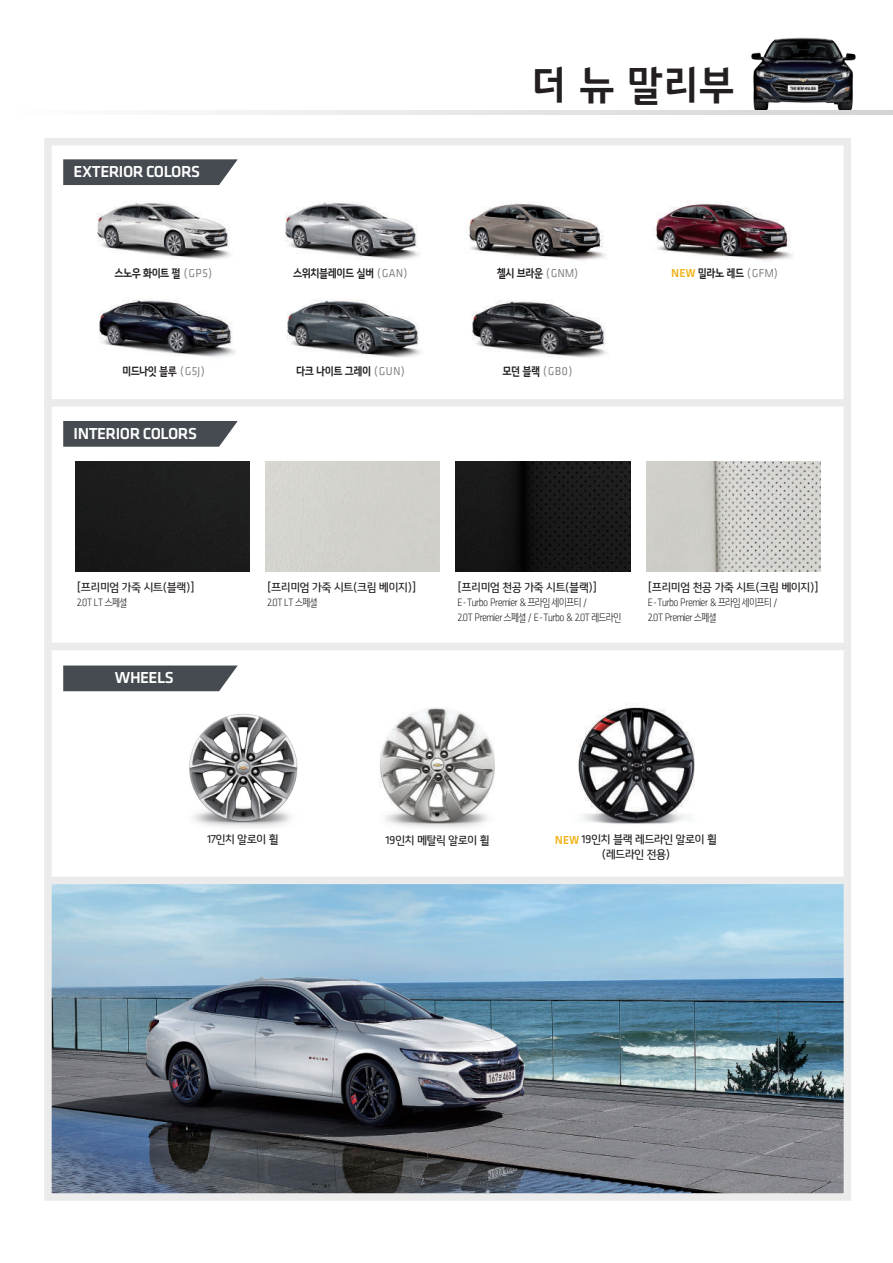
<style>
.page{position:relative;width:893px;height:1263px;background:#fff}
.page>*{position:absolute;margin:0;border:0;box-sizing:border-box;transform-origin:0 0}
.t1{font:42px "Chevy B";color:#231f20}
.t2{font:500 16.5px "Klavika CH";letter-spacing:-.03em;color:#fff}
.t3{font:12px/15px "Chevy M";letter-spacing:-.06em;color:#231f20;text-align:center}
.t4{font:12px "Chevy B";letter-spacing:-.05em;color:#231f20;scale:.9 1}
.t5{font:12px "Chevy M";color:#808285;scale:.92 1}
.t6{font:11.25px/15px "Chevy L";letter-spacing:-.1em;color:#231f20;scale:.87 1}
.s1{font-family:"Chevy M";color:#808285}
.s2{color:#f1b41c}
.s3{font-family:"Chevy B";color:#231f20}
.s4{font-family:"Chevy B";color:#f1b41c}
</style>
<div class="page">
<svg style="left:63px;top:159px;width:175px;height:26px;background:#51575c"></svg>
<svg style="left:63px;top:421px;width:175px;height:26px;background:#51575b"></svg>
<div style="left:44px;top:399px;width:801px;height:8px;background:#ebebec"></div>
<div style="left:46px;top:643px;width:801px;height:7px;background:#ebebec"></div>
<img style="left:189px;top:714px;width:109px;height:113px">
<img style="left:380px;top:707px;width:115px;height:122px">
<img style="left:578px;top:704px;width:117px;height:120px">
<svg style="left:63px;top:665px;width:175px;height:26px;background:#52585d"></svg>
<div style="left:75px;top:461px;width:174px;height:111px;background:#1c1c1c"></div>
<img style="left:456px;top:461px;width:174px;height:111px">
<img style="left:646px;top:461px;width:174px;height:111px">
<img style="left:749px;top:37px;width:112px;height:78px">
<svg style="left:193px;top:111px;width:700px;height:3px"></svg>
<img style="left:97px;top:202px;width:134px;height:58px">
<img style="left:472px;top:300px;width:136px;height:58px">
<img style="left:285px;top:202px;width:135px;height:58px">
<img style="left:99px;top:299px;width:137px;height:58px">
<img style="left:287px;top:299px;width:134px;height:59px">
<img style="left:468px;top:202px;width:139px;height:58px">
<img style="left:655px;top:202px;width:139px;height:58px">
<img style="left:53px;top:884px;width:789px;height:308px">
<div style="left:44px;top:138px;width:807px;height:1063px;border:8px solid #ebebec"></div>
<div style="left:46px;top:877px;width:801px;height:7px;background:#ebebec"></div>
<h2 class="t2" style="left:74px;top:161px;width:128px">EXTERIOR COLORS</h2>
<p class="t4" style="left:114px;top:267px;width:111px">스노우 화이트 펄 <span class="s1">(GP5)</span></p>
<p class="t4" style="left:293px;top:267px;width:129px">스위치블레이드 실버 <span class="s1">(GAN)</span></p>
<p class="t4" style="left:122px;top:365px;width:94px">미드나잇 블루 <span class="s1">(G5J)</span></p>
<p class="t4" style="left:296px;top:365px;width:123px">다크 나이트 그레이 <span class="s1">(GUN)</span></p>
<h2 class="t2" style="left:74px;top:422px;width:125px">INTERIOR COLORS</h2>
<h1 class="t1" style="left:531px;top:64px;width:205px">더 뉴 말리부</h1>
<p class="t4" style="left:497px;top:267px;width:92px">첼시 브라운 <span class="s1">(GNM)</span></p>
<p class="t4" style="left:671px;top:267px;width:120px"><span class="s2">NEW</span> 밀라노 레드 <span class="s1">(GFM)</span></p>
<p class="t5" style="left:502px;top:365px;width:78px"><span class="s3">모던 블랙</span> (GB0)</p>
<p class="t3" style="left:77px;top:580px;width:120px">[프리미엄 가죽 시트(블랙)]</p>
<p class="t6" style="left:77px;top:596px;width:60px">2.0T LT 스페셜</p>
<h2 class="t2" style="left:115px;top:667px;width:60px">WHEELS</h2>
<p class="t3" style="left:267px;top:580px;width:151px">[프리미엄 가죽 시트(크림 베이지)]</p>
<p class="t6" style="left:267px;top:596px;width:60px">2.0T LT 스페셜</p>
<p class="t3" style="left:457px;top:580px;width:142px">[프리미엄 천공 가죽 시트(블랙)]</p>
<p class="t6" style="left:457px;top:596px;width:191px">E-Turbo Premier &amp; 프라임 세이프티 /<br>2.0T Premier 스페셜 / E-Turbo &amp; 2.0T 레드라인</p>
<p class="t3" style="left:647px;top:580px;width:173px">[프리미엄 천공 가죽 시트(크림 베이지)]</p>
<p class="t6" style="left:647px;top:596px;width:152px">E-Turbo Premier &amp; 프라임 세이프티 /<br>2.0T Premier 스페셜</p>
<p class="t3" style="left:207px;top:832px;width:73px">17인치 알로이 휠</p>
<p class="t3" style="left:385px;top:833px;width:106px">19인치 메탈릭 알로이 휠</p>
<p class="t3" style="left:555px;top:832px;width:164px"><span class="s4">NEW</span> 19인치 블랙 레드라인 알로이 휠 (레드라인 전용)</p>
</div>
